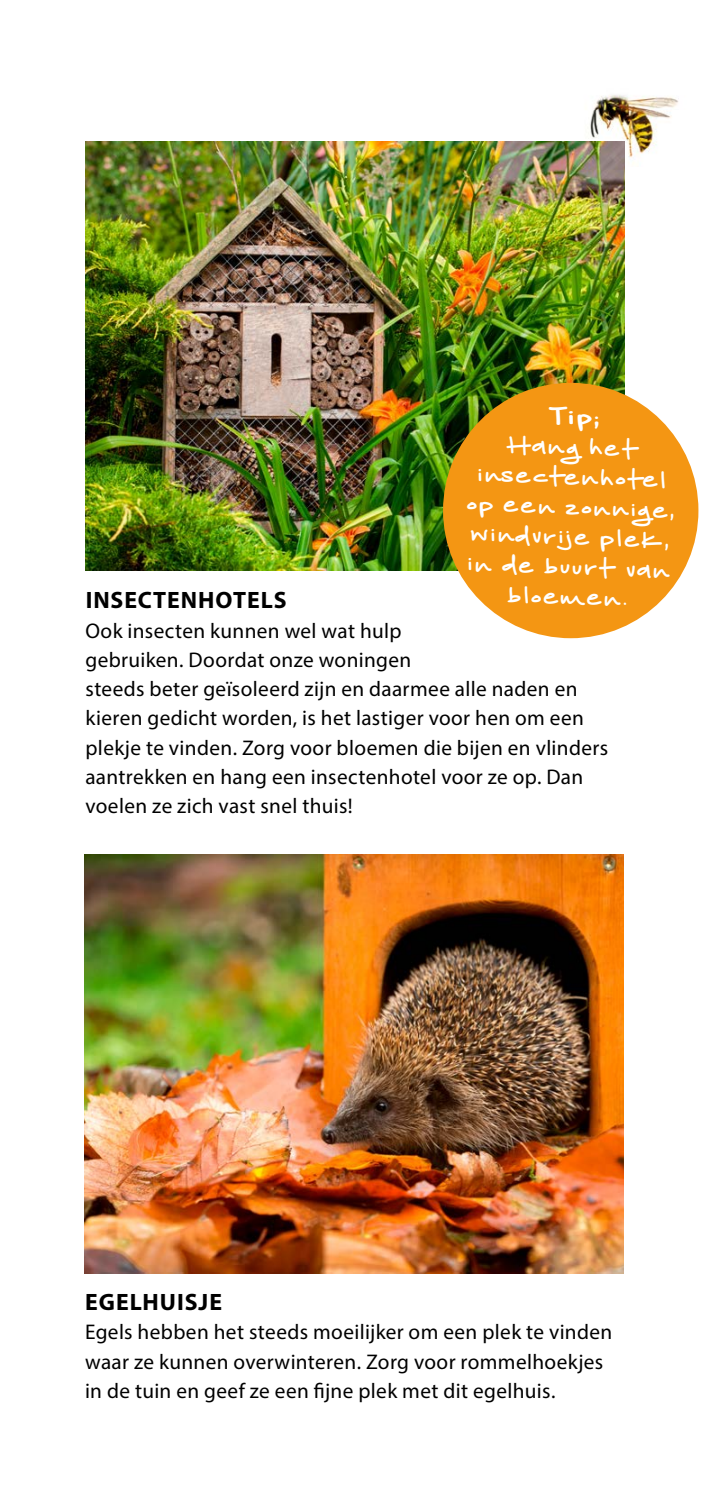
<style>
.page{position:relative;width:709px;height:1489px;background:#fff}
.page>*{position:absolute;margin:0;border:0;box-sizing:border-box;transform-origin:0 0}
.t1{font:35px "Another Birdhouse";color:#fff}
.t2{font:300 32.5px/30px "Another Birdhouse";color:#fff;text-align:center}
.t3{font:700 23.75px "Myriad Pro";letter-spacing:.04em;color:#000}
.t4{font:21.25px/29.2px "Myriad Pro";letter-spacing:.02em;color:#000}
</style>
<div class="page">
<img style="left:570px;top:95px;width:109px;height:71px">
<img style="left:85px;top:854px;width:538px;height:419px">
<img style="left:85px;top:142px;width:539px;height:428px">
<div style="left:443px;top:383px;width:255px;height:255px;background:#f49613;border-radius:50%"></div>
<h1 class="t1" style="left:549px;top:394px;width:52px;rotate:2deg">Tip:</h1>
<h2 class="t2" style="left:469px;top:429px;width:209px;rotate:2deg">Hang het insectenhotel op een zonnige, windvrije plek, in de buurt van bloemen.</h2>
<p class="t3" style="left:86px;top:585px;width:203px">INSECTENHOTELS</p>
<p class="t4" style="left:85px;top:615px;width:524px">Ook insecten kunnen wel wat hulp<br>gebruiken. Doordat onze woningen<br>steeds beter geïsoleerd zijn en daarmee alle naden en kieren gedicht worden, is het lastiger voor hen om een plekje te vinden. Zorg voor bloemen die bijen en vlinders aantrekken en hang een insectenhotel voor ze op. Dan voelen ze zich vast snel thuis!</p>
<p class="t3" style="left:85px;top:1286px;width:138px">EGELHUISJE</p>
<p class="t4" style="left:85px;top:1316px;width:529px">Egels hebben het steeds moeilijker om een plek te vinden waar ze kunnen overwinteren. Zorg voor rommelhoekjes in de tuin en geef ze een fijne plek met dit egelhuis.</p>
</div>
